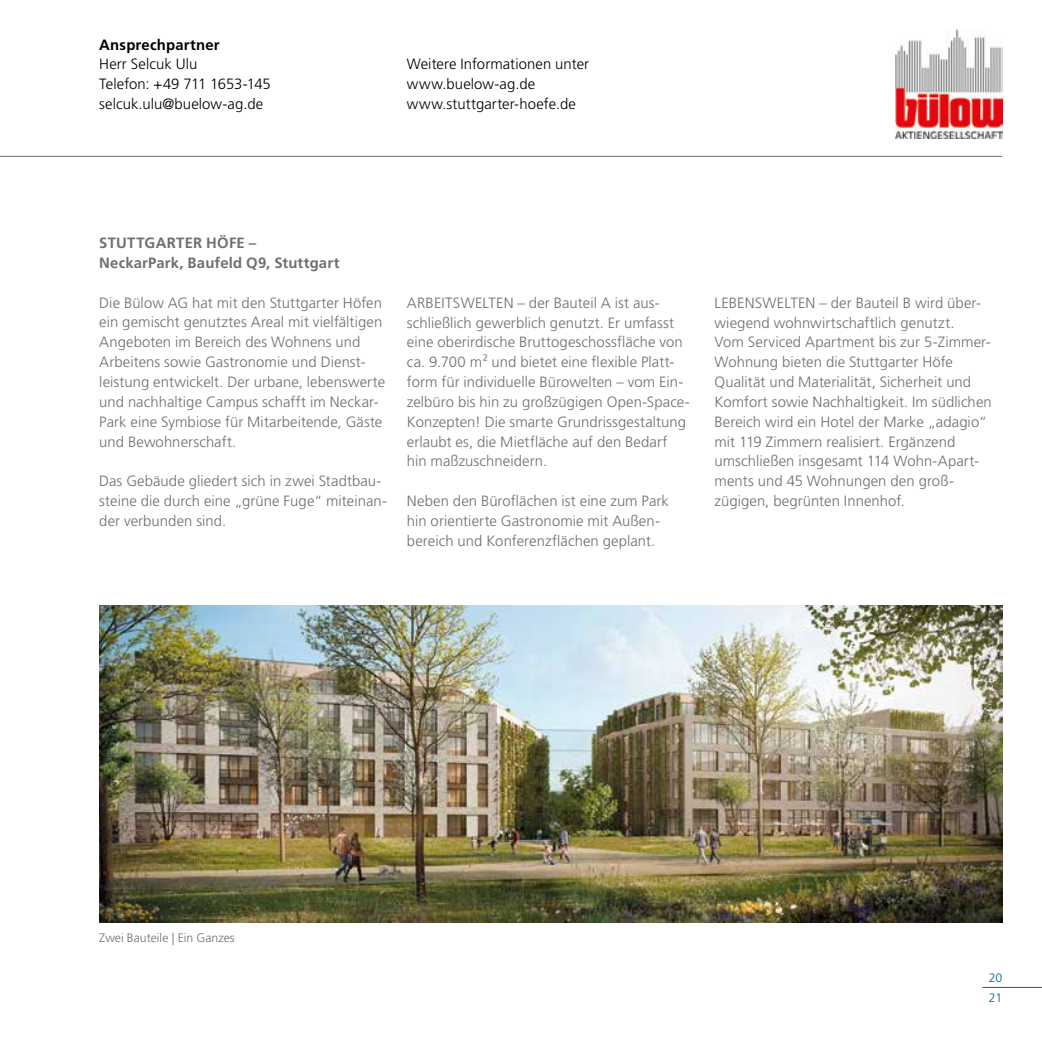
<style>
.page{position:relative;width:1042px;height:1042px;background:#fff}
.page>*{position:absolute;margin:0;border:0;box-sizing:border-box;transform-origin:0 0}
.t1{font:300 14.88px/19.8px "Frutiger LT Pro";letter-spacing:.005em;color:#706f6f}
.t2{font:300 14.88px/19.8px "Frutiger LT Pro";letter-spacing:.005em;color:#000}
.t3{font:700 14.88px/19.8px "Frutiger LT Pro";letter-spacing:.015em;color:#706f6f}
.t4{font:700 14.88px "Frutiger LT Pro";letter-spacing:.015em;color:#000}
.t5{font:300 12.25px "Frutiger LT Pro";color:#706f6f}
.t6{font:300 12.25px/19.6px "Frutiger LT Pro";color:#00628b}
</style>
<div class="page">
<hr style="left:982px;top:987px;width:60px;height:1px;background:#00628b">
<hr style="left:0;top:156px;width:1002px;height:1px;background:#706f6f">
<img style="left:895px;top:30px;width:107px;height:109px">
<img style="left:99px;top:605px;width:903px;height:317px">
<p class="t4" style="left:99px;top:37px;width:122px">Ansprechpartner</p>
<p class="t2" style="left:99px;top:55px;width:173px">Herr Selcuk Ulu<br>Telefon: +49 711 1653-145 selcuk.ulu@buelow-ag.de</p>
<p class="t2" style="left:407px;top:55px;width:184px">Weitere Informationen unter www.buelow-ag.de www.stuttgarter-hoefe.de</p>
<p class="t3" style="left:99px;top:233px;width:242px">STUTTGARTER HÖFE –<br>NeckarPark, Baufeld Q9, Stuttgart</p>
<p class="t1" style="left:99px;top:293px;width:287px">Die Bülow AG hat mit den Stuttgarter Höfen ein gemischt genutztes Areal mit vielfältigen Angeboten im Bereich des Wohnens und Arbeitens sowie Gastronomie und Dienst&shy;leistung entwickelt. Der urbane, lebenswerte und nachhaltige Campus schafft im Neckar-Park eine Symbiose für Mitarbeitende, Gäste und Bewohnerschaft.</p>
<p class="t1" style="left:99px;top:472px;width:289px">Das Gebäude gliedert sich in zwei Stadtbau&shy;steine die durch eine „grüne Fuge“ miteinan&shy;der verbunden sind.</p>
<p class="t1" style="left:407px;top:293px;width:284px">ARBEITSWELTEN – der Bauteil A ist aus&shy;schließlich gewerblich genutzt. Er umfasst eine oberirdische Bruttogeschossfläche von ca. 9.700 m² und bietet eine flexible Platt&shy;form für individuelle Bürowelten – vom Ein&shy;zelbüro bis hin zu großzügigen Open-Space-Konzepten! Die smarte Grundrissgestaltung erlaubt es, die Mietfläche auf den Bedarf hin maßzuschneidern.</p>
<p class="t1" style="left:407px;top:492px;width:264px">Neben den Büroflächen ist eine zum Park hin orientierte Gastronomie mit Außen&shy;bereich und Konferenzflächen geplant.</p>
<p class="t1" style="left:714px;top:293px;width:279px">LEBENSWELTEN – der Bauteil B wird über&shy;wiegend wohnwirtschaftlich genutzt.<br>Vom Serviced Apartment bis zur 5-Zimmer-Wohnung bieten die Stuttgarter Höfe Qualität und Materialität, Sicherheit und Komfort sowie Nachhaltigkeit. Im südlichen Bereich wird ein Hotel der Marke „adagio“ mit 119 Zimmern realisiert. Ergänzend umschließen insgesamt 114 Wohn-Apart&shy;ments und 45 Wohnungen den groß&shy;zügigen, begrünten Innenhof.</p>
<p class="t5" style="left:99px;top:932px;width:137px">Zwei Bauteile | Ein Ganzes</p>
<p class="t6" style="left:988px;top:968px;width:15px">20<br>21</p>
</div>
